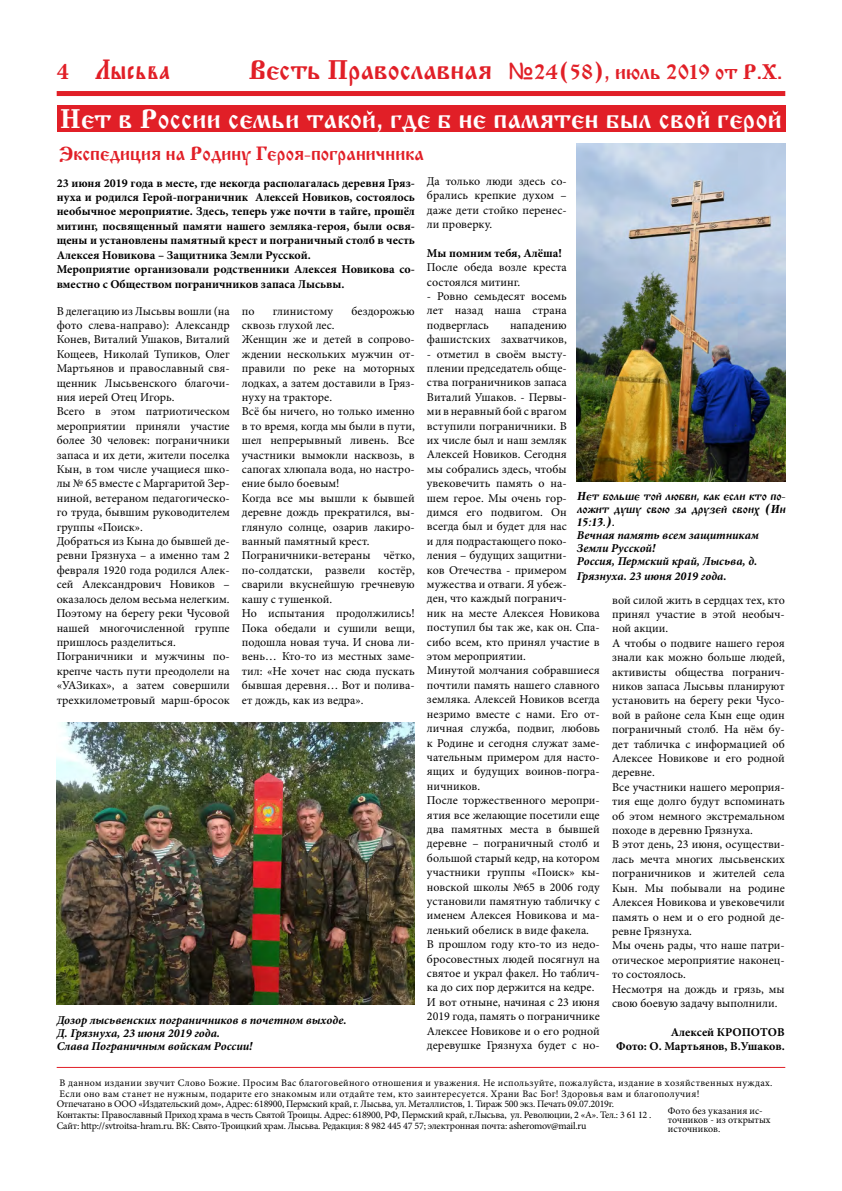
<style>
.page{position:relative;width:842px;height:1191px;background:#fff}
.page>*{position:absolute;margin:0;border:0;box-sizing:border-box;transform-origin:0 0}
.t1{font:29px "Triodion Ucs";color:#e11f27}
.t2{font:28px "Cyrillic Old";letter-spacing:.01em;color:#fff}
.t3{font:22px "Cyrillic Old";color:#e11f27}
.t4{font:20px "Cyrillic Old";color:#e11f27}
.t5{font:12px/14.4px "Minion Pro";color:#000}
.t6{font:700 12px/14.4px "Minion Pro";color:#000;text-align:right}
.t7{font:italic 700 12px/13px "Minion Pro";color:#000}
.t8{font:italic 12px/13px "Cyrillic Old";color:#000;text-align:justify}
.t9{font:10px/11px "Minion Pro";letter-spacing:-.005em;color:#000}
.t10{font:10px/11px "Minion Pro";letter-spacing:.03em;color:#000}
.s1{font-family:"Minion Pro";font-weight:700;font-size:24px}
.s2{font-size:28px}
.s3{font-family:"Comic Sans MS"}
</style>
<div class="page">
<div style="left:57px;top:91px;width:728px;height:5px;background:#e11f27"></div>
<svg style="left:58px;top:1004px;width:715px;height:63px"></svg>
<hr style="left:57px;top:1067px;width:728px;height:1px;background:#e11f27">
<div style="left:57px;top:105px;width:728px;height:26px;background:#e11f27"></div>
<img style="left:577px;top:143px;width:208px;height:338px">
<img style="left:57px;top:722px;width:358px;height:282px">
<h1 class="t1" style="left:57px;top:52px;width:115px"><span class="s1">4</span> Лысьва</h1>
<h3 class="t3" style="left:249px;top:60px;width:535px"><span class="s2">Весть Православная</span> <span class="s3">№</span>24(58), июль 2019 от Р.Х.</h3>
<h2 class="t2" style="left:60px;top:103px;width:723px">Нет в России семьи такой, где б не памятен был свой герой</h2>
<h3 class="t4" style="left:60px;top:142px;width:366px">Экспедиция на Родину Героя-пограничника</h3>
<p class="t6" style="left:57px;top:175px;width:360px;text-align:left">23 июня 2019 года в месте, где некогда располагалась деревня Гряз&shy;нуха и родился Герой-пограничник Алексей Новиков, состоялось необычное мероприятие. Здесь, теперь уже почти в тайге, прошёл митинг, посвященный памяти нашего земляка-героя, были освя&shy;щены и установлены памятный крест и пограничный столб в честь Алексея Новикова – Защитника Земли Русской.<br>Мероприятие организовали родственники Алексея Новикова со&shy;вместно с Обществом пограничников запаса Лысьвы.</p>
<p class="t5" style="left:427px;top:174px;width:141px;text-align:justify">Да только люди здесь со&shy;брались крепкие духом – даже дети стойко перенес&shy;ли проверку.</p>
<p class="t6" style="left:427px;top:245px;width:136px">Мы помним тебя, Алёша!</p>
<p class="t5" style="left:427px;top:260px;width:141px">После обеда возле креста состоялся митинг.</p>
<p class="t5" style="left:427px;top:289px;width:141px;text-align:justify">- Ровно семьдесят восемь лет назад наша страна подверглась</p>
<p class="t5" style="left:57px;top:303px;width:175px">В делегацию из Лысьвы вошли (на фото слева-направо): Александр<br>Конев, Виталий Ушаков, Виталий<br>Кощеев, Николай Тупиков, Олег<br>Мартьянов и православный свя&shy;щенник Лысьвенского благочи&shy;ния иерей Отец Игорь.<br>Всего в этом патриотическом мероприятии приняли участие более 30 человек: пограничники запаса и их дети, жители поселка<br>Кын, в том числе учащиеся шко&shy;лы № 65 вместе с Маргаритой Зер&shy;ниной, ветераном педагогическо&shy;го труда, бывшим руководителем группы «Поиск».<br>Добраться из Кына до бывшей де&shy;ревни Грязнуха – а именно там 2 февраля 1920 года родился Алек&shy;сей Александрович Новиков – оказалось делом весьма нелегким.<br>Поэтому на берегу реки Чусовой нашей многочисленной группе пришлось разделиться.<br>Пограничники и мужчины по&shy;крепче часть пути преодолели на «УАЗиках», а затем совершили трехкилометровый марш-бросок</p>
<p class="t5" style="left:242px;top:303px;width:14px">по</p>
<p class="t5" style="left:273px;top:303px;width:62px">глинистому</p>
<p class="t5" style="left:351px;top:303px;width:65px">бездорожью</p>
<p class="t5" style="left:242px;top:318px;width:174px">сквозь глухой лес.<br>Женщин же и детей в сопрово&shy;ждении нескольких мужчин от&shy;правили по реке на моторных лодках, а затем доставили в Гряз&shy;нуху на тракторе.<br>Всё бы ничего, но только именно в то время, когда мы были в пути, шел непрерывный ливень. Все участники вымокли насквозь, в сапогах хлюпала вода, но настро&shy;ение было боевым!<br>Когда все мы вышли к бывшей деревне дождь прекратился, вы&shy;глянуло солнце, озарив лакиро&shy;ванный памятный крест.<br>Пограничники-ветераны чётко, по-солдатски, развели костёр, сварили вкуснейшую гречневую кашу с тушенкой.<br>Но испытания продолжились!<br>Пока обедали и сушили вещи, подошла новая туча. И снова ли&shy;вень… Кто-то из местных заме&shy;тил: «Не хочет нас сюда пускать бывшая деревня… Вот и полива&shy;ет дождь, как из ведра».</p>
<p class="t5" style="left:427px;top:318px;width:141px;text-align:right">нападению<br>фашистских захватчиков,</p>
<p class="t5" style="left:427px;top:346px;width:174px">- отметил в своём высту&shy;плении председатель обще-<br>ства пограничников запаса<br>Виталий Ушаков. - Первы-<br>ми в неравный бой с врагом вступили пограничники. В<br>их числе был и наш земляк<br>Алексей Новиков. Сегодня<br>мы собрались здесь, чтобы увековечить память о на-<br>шем герое. Мы очень гор&shy;димся его подвигом. Он всегда был и будет для нас<br>и для подрастающего поко&shy;ления – будущих защитни-<br>ков Отечества - примером мужества и отваги. Я убеж-<br>ден, что каждый погранич-<br>ник на месте Алексея Новикова поступил бы так же, как он. Спа&shy;сибо всем, кто принял участие в этом мероприятии.<br>Минутой молчания собравшиеся почтили память нашего славного земляка. Алексей Новиков всегда незримо вместе с нами. Его от&shy;личная служба, подвиг, любовь к Родине и сегодня служат заме&shy;чательным примером для насто&shy;ящих и будущих воинов-погра&shy;ничников.<br>После торжественного меропри&shy;ятия все желающие посетили еще два памятных места в бывшей деревне – пограничный столб и большой старый кедр, на котором участники группы «Поиск» кы&shy;новской школы №65 в 2006 году установили памятную табличку с именем Алексея Новикова и ма&shy;ленький обелиск в виде факела.<br>В прошлом году кто-то из недо&shy;бросовестных людей посягнул на святое и украл факел. Но таблич&shy;ка до сих пор держится на кедре.<br>И вот отныне, начиная с 23 июня<br>2019 года, память о пограничнике<br>Алексее Новикове и о его родной деревушке Грязнуха будет с но-</p>
<p class="t8" style="left:577px;top:490px;width:212px">Нет больше той любви, как если кто по&shy;ложит душу свою за друзей своих (Ин 15:13.).</p>
<p class="t7" style="left:577px;top:529px;width:183px">Вечная память всем защитникам<br>Земли Русской!<br>Россия, Пермский край, Лысьва, д.</p>
<p class="t7" style="left:577px;top:569px;width:151px">Грязнуха. 23 июня 2019 года.</p>
<p class="t5" style="left:612px;top:592px;width:174px">вой силой жить в сердцах тех, кто принял участие в этой необыч&shy;ной акции.<br>А чтобы о подвиге нашего героя знали как можно больше людей, активисты общества погранич&shy;ников запаса Лысьвы планируют установить на берегу реки Чусо&shy;вой в районе села Кын еще один пограничный столб. На нём бу&shy;дет табличка с информацией об<br>Алексее Новикове и его родной деревне.<br>Все участники нашего мероприя&shy;тия еще долго будут вспоминать об этом немного экстремальном походе в деревню Грязнуха.<br>В этот день, 23 июня, осуществи&shy;лась мечта многих лысьвенских пограничников и жителей села<br>Кын. Мы побывали на родине<br>Алексея Новикова и увековечили память о нем и о его родной де&shy;ревне Грязнуха.<br>Мы очень рады, что наше патри&shy;отическое мероприятие наконец&shy;то состоялось.<br>Несмотря на дождь и грязь, мы свою боевую задачу выполнили.</p>
<p class="t6" style="left:616px;top:1024px;width:170px">Алексей КРОПОТОВ<br>Фото: О. Мартьянов, В.Ушаков.</p>
<p class="t7" style="left:57px;top:1013px;width:291px">Дозор лысьвенских пограничников в почетном выходе.<br>Д. Грязнуха, 23 июня 2019 года.<br>Слава Пограничным войскам России!</p>
<p class="t10" style="left:60px;top:1077px;width:714px">В данном издании звучит Слово Божие. Просим Вас благоговейного отношения и уважения. Не используйте, пожалуйста, издание в хозяйственных нуждах.<br>Если оно вам станет не нужным, подарите его знакомым или отдайте тем, кто заинтересуется. Храни Вас Бог! Здоровья вам и благополучия!</p>
<p class="t9" style="left:57px;top:1098px;width:596px">Отпечатано в ООО «Издательский дом», Адрес: 618900, Пермский край, г. Лысьва, ул. Металлистов, 1. Тираж 500 экз. Печать 09.07.2019г.<br>Контакты: Православный Приход храма в честь Святой Троицы. Адрес: 618900, РФ, Пермский край, г.Лысьва, ул. Революции, 2 «А». Тел.: 3 61 12 .<br>Сайт: http://svtroitsa-hram.ru. ВК: Свято-Троицкий храм. Лысьва. Редакция: 8 982 445 47 57; электронная почта: asheromov@mail.ru</p>
<p class="t9" style="left:668px;top:1106px;width:104px;line-height:9px">Фото без указания ис&shy;точников - из открытых источников.</p>
</div>
